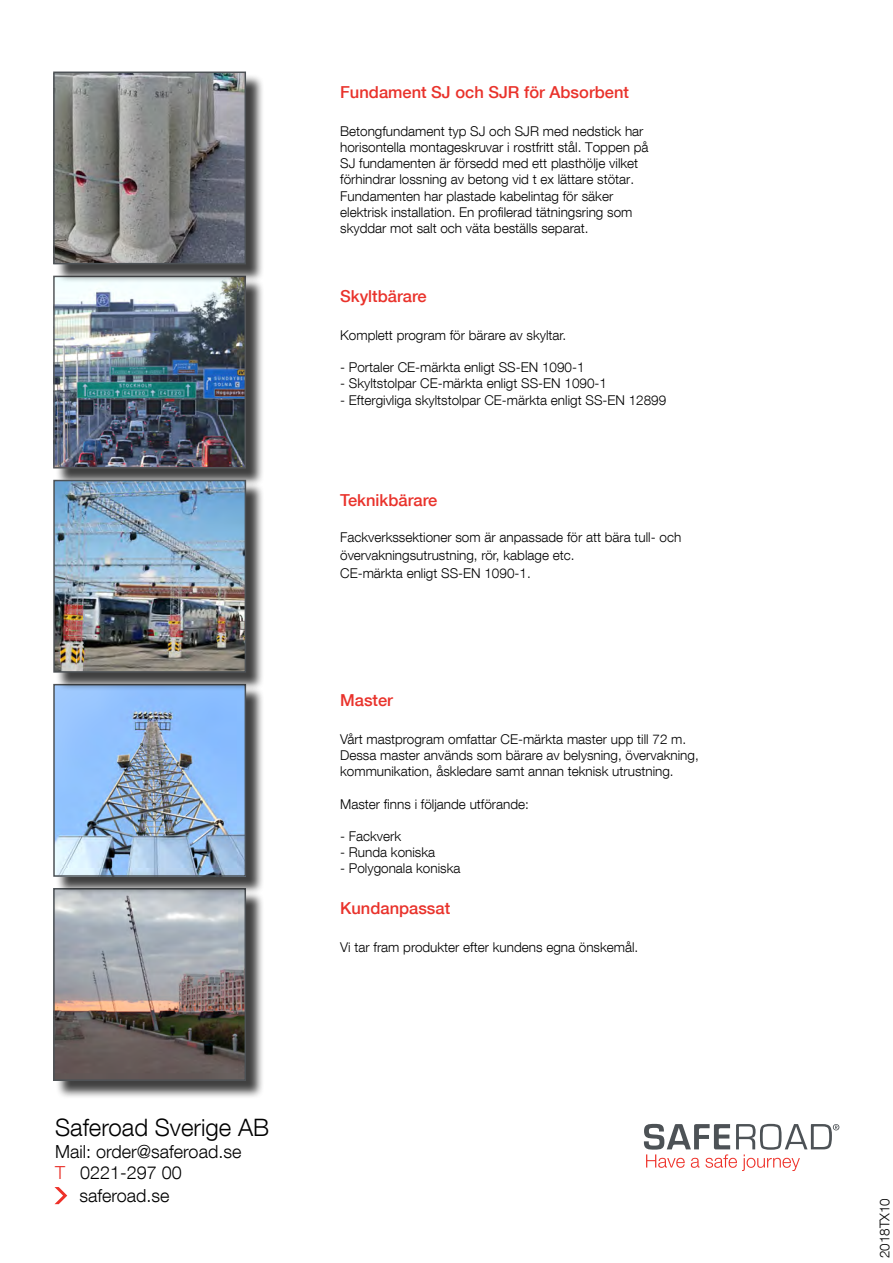
<style>
.page{position:relative;width:893px;height:1263px;background:#fff}
.page>*{position:absolute;margin:0;border:0;box-sizing:border-box;transform-origin:0 0}
.t1{font:300 24px "Helvetica Neue LT Com";color:#000}
.t2{font:300 18px "Helvetica Neue LT Com";color:#000}
.t3{font:500 16.5px "Helvetica Neue LT Com";color:#e9322b}
.t4{font:300 13.5px/16.2px "Helvetica Neue LT Com";color:#000}
.s1{color:#e9322b}
</style>
<div class="page">
<svg style="left:644px;top:1124px;width:195px;height:47px"></svg>
<div style="left:55px;top:278px;width:210px;height:209px;background:#000;opacity:.75"></div>
<img style="left:56px;top:283px;width:187px;height:182px">
<div style="left:53px;top:276px;width:193px;height:192px;border:2px solid #55575a"></div>
<div style="left:55px;top:74px;width:210px;height:209px;background:#000;opacity:.75"></div>
<div style="left:55px;top:890px;width:210px;height:209px;background:#000;opacity:.75"></div>
<img style="left:56px;top:895px;width:187px;height:183px">
<div style="left:53px;top:888px;width:193px;height:193px;border:2px solid #4d5256"></div>
<div style="left:55px;top:686px;width:210px;height:209px;background:#000;opacity:.75"></div>
<img style="left:56px;top:691px;width:187px;height:183px">
<div style="left:53px;top:684px;width:193px;height:193px;border:2px solid #4d5256"></div>
<div style="left:55px;top:482px;width:210px;height:209px;background:#000;opacity:.75"></div>
<img style="left:56px;top:483px;width:187px;height:187px">
<div style="left:53px;top:480px;width:193px;height:193px;border:2px solid #4d5256"></div>
<svg style="left:55px;top:1187px;width:12px;height:17px"></svg>
<img style="left:56px;top:75px;width:187px;height:186px">
<div style="left:53px;top:72px;width:193px;height:192px;border:2px solid #4d5256"></div>
<h1 class="t1" style="left:55px;top:1113px;width:215px">Saferoad Sverige AB</h1>
<h2 class="t2" style="left:55px;top:1140px;width:188px">Mail: order@saferoad.se</h2>
<h2 class="t2" style="left:55px;top:1162px;width:128px"><span class="s1">T</span> 0221-297 00</h2>
<h2 class="t2" style="left:80px;top:1185px;width:92px">saferoad.se</h2>
<p class="t3" style="left:340px;top:82px;width:290px">Fundament SJ och SJR för Absorbent</p>
<p class="t4" style="left:340px;top:123px;width:310px">Betongfundament typ SJ och SJR med nedstick har horisontella montageskruvar i rostfritt stål. Toppen på SJ fundamenten är försedd med ett plasthölje vilket förhindrar lossning av betong vid t ex lättare stötar.<br>Fundamenten har plastade kabelintag för säker elektrisk installation. En profilerad tätningsring som skyddar mot salt och väta beställs separat.</p>
<p class="t3" style="left:340px;top:286px;width:88px">Skyltbärare</p>
<p class="t4" style="left:340px;top:327px;width:228px">Komplett program för bärare av skyltar.</p>
<p class="t4" style="left:340px;top:359px;width:246px">- Portaler CE-märkta enligt SS-EN 1090-1</p>
<p class="t4" style="left:340px;top:375px;width:268px">- Skyltstolpar CE-märkta enligt SS-EN 1090-1</p>
<p class="t4" style="left:340px;top:391px;width:328px">- Eftergivliga skyltstolpar CE-märkta enligt SS-EN 12899</p>
<p class="t3" style="left:340px;top:490px;width:99px">Teknikbärare</p>
<p class="t4" style="left:340px;top:528px;width:343px;line-height:18px">Fackverkssektioner som är anpassade för att bära tull- och övervakningsutrustning, rör, kablage etc.<br>CE-märkta enligt SS-EN 1090-1.</p>
<p class="t3" style="left:340px;top:690px;width:54px">Master</p>
<p class="t4" style="left:340px;top:731px;width:360px">Vårt mastprogram omfattar CE-märkta master upp till 72 m.<br>Dessa master används som bärare av belysning, övervakning, kommunikation, åskledare samt annan teknisk utrustning.</p>
<p class="t4" style="left:340px;top:795px;width:190px">Master finns i följande utförande:</p>
<p class="t4" style="left:340px;top:828px;width:63px">- Fackverk</p>
<p class="t4" style="left:340px;top:844px;width:97px">- Runda koniska</p>
<p class="t4" style="left:340px;top:860px;width:122px">- Polygonala koniska</p>
<p class="t3" style="left:340px;top:898px;width:112px">Kundanpassat</p>
<p class="t4" style="left:340px;top:939px;width:300px">Vi tar fram produkter efter kundens egna önskemål.</p>
<p class="t4" style="left:876px;top:1258px;width:62px;rotate:-90deg">2018TX10</p>
</div>
